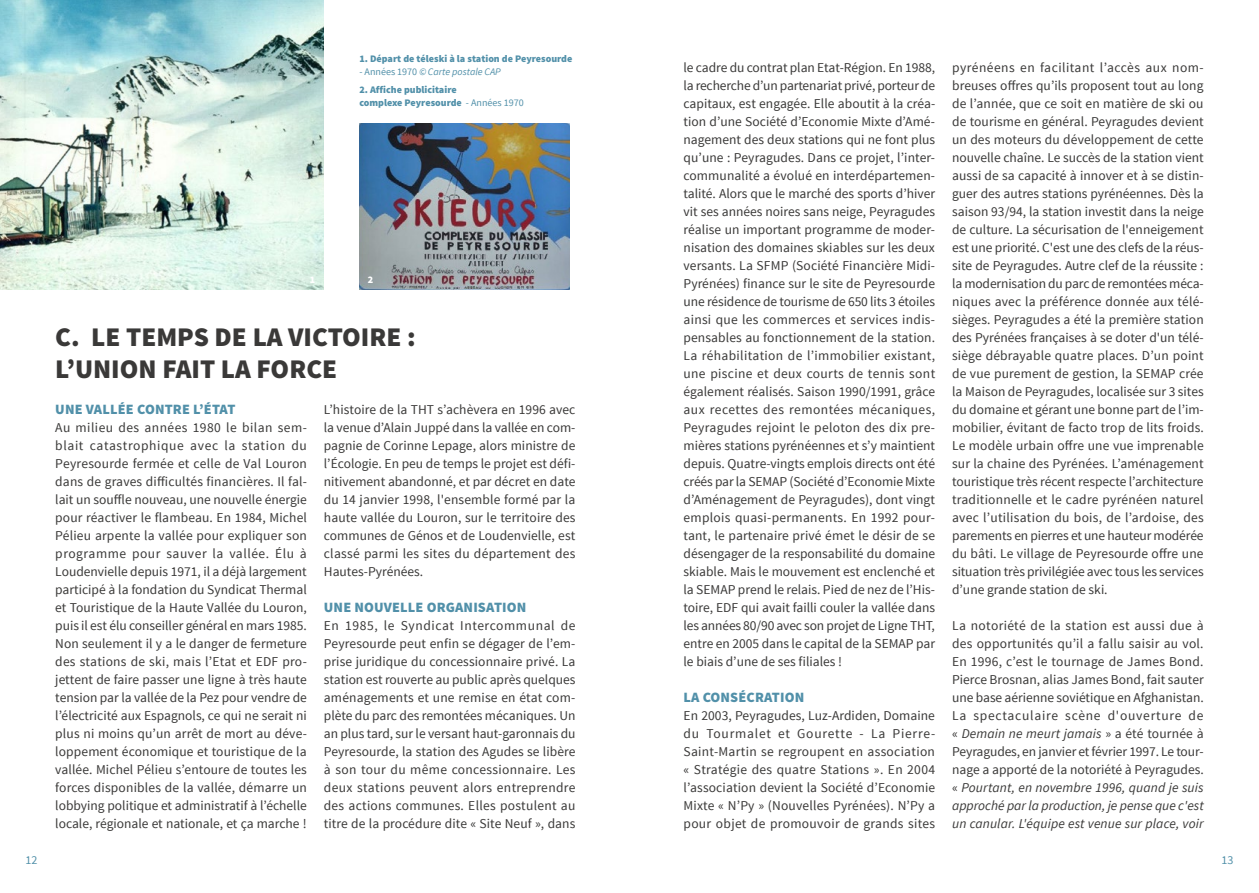
<style>
.page{position:relative;width:1259px;height:893px;background:#fff}
.page>*{position:absolute;margin:0;border:0;box-sizing:border-box;transform-origin:0 0}
.t1{font:900 27px/32.4px "Source Sans Pro";color:#3a3938}
.t2{font:900 14.25px "Source Sans Pro";letter-spacing:.01em;color:#5190a9}
.t3{font:13.5px/18px "Source Sans Pro";color:#3a3938;text-align:justify}
.t4{font:12px "Source Sans Pro";color:#5190a9}
.t5{font:900 10.05px/13.5px "Source Sans Pro";color:#5190a9}
.t6{font:italic 10.05px "Source Sans Pro";color:#5190a9}
.t7{font:900 10.05px "Source Sans Pro";color:#fff}
.s1{font-style:normal}
.s2{font-weight:400}
.s3{font-style:italic}
</style>
<div class="page">
<img style="left:0;top:0;width:324px;height:289px">
<img style="left:359px;top:123px;width:211px;height:166px">
<p class="t5" style="left:359px;top:52px;width:214px">1. Départ de téleski à la station de Peyresourde</p>
<p class="t6" style="left:359px;top:66px;width:143px"><span class="s1">- Années 1970</span> © Carte postale CAP</p>
<p class="t5" style="left:359px;top:83px;width:166px">2. Affiche publicitaire<br>complexe Peyresourde <span class="s2">- Années 1970</span></p>
<p class="t7" style="left:310px;top:273px;width:7px">1</p>
<p class="t7" style="left:368px;top:273px;width:7px">2</p>
<h1 class="t1" style="left:55px;top:322px;width:362px">C. LE TEMPS DE LA VICTOIRE :<br>L’UNION FAIT LA FORCE</h1>
<p class="t2" style="left:55px;top:400px;width:182px">UNE VALLÉE CONTRE L’ÉTAT</p>
<p class="t3" style="left:55px;top:419px;width:253px">Au milieu des années 1980 le bilan sem&shy;blait catastrophique avec la station du Peyresourde fermée et celle de Val Louron dans de graves difficultés financières. Il fal&shy;lait un souffle nouveau, une nouvelle énergie pour réactiver le flambeau. En 1984, Michel Pélieu arpente la vallée pour expliquer son programme pour sauver la vallée. Élu à Loudenvielle depuis 1971, il a déjà largement participé à la fondation du Syndicat Thermal et Touristique de la Haute Vallée du Louron, puis il est élu conseiller général en mars 1985.<br>Non seulement il y a le danger de fermeture des stations de ski, mais l’Etat et EDF pro&shy;jettent de faire passer une ligne à très haute tension par la vallée de la Pez pour vendre de l’électricité aux Espagnols, ce qui ne serait ni plus ni moins qu’un arrêt de mort au déve&shy;loppement économique et touristique de la vallée. Michel Pélieu s’entoure de toutes les forces disponibles de la vallée, démarre un lobbying politique et administratif à l’échelle locale, régionale et nationale, et ça marche !</p>
<p class="t3" style="left:324px;top:401px;width:253px">L’histoire de la THT s’achèvera en 1996 avec la venue d’Alain Juppé dans la vallée en com&shy;pagnie de Corinne Lepage, alors ministre de l’Écologie. En peu de temps le projet est défi&shy;nitivement abandonné, et par décret en date du 14 janvier 1998, l'ensemble formé par la haute vallée du Louron, sur le territoire des communes de Génos et de Loudenvielle, est classé parmi les sites du département des Hautes-Pyrénées.</p>
<p class="t2" style="left:324px;top:598px;width:204px">UNE NOUVELLE ORGANISATION</p>
<p class="t3" style="left:324px;top:617px;width:253px">En 1985, le Syndicat Intercommunal de Peyresourde peut enfin se dégager de l’em&shy;prise juridique du concessionnaire privé. La station est rouverte au public après quelques aménagements et une remise en état com&shy;plète du parc des remontées mécaniques. Un an plus tard, sur le versant haut-garonnais du Peyresourde, la station des Agudes se libère à son tour du même concessionnaire. Les deux stations peuvent alors entreprendre des actions communes. Elles postulent au titre de la procédure dite « Site Neuf », dans</p>
<p class="t3" style="left:683px;top:59px;width:253px">le cadre du contrat plan Etat-Région. En 1988, la recherche d’un partenariat privé, porteur de capitaux, est engagée. Elle aboutit à la créa&shy;tion d’une Société d’Economie Mixte d’Amé&shy;nagement des deux stations qui ne font plus qu’une : Peyragudes. Dans ce projet, l’inter&shy;communalité a évolué en interdépartemen&shy;talité. Alors que le marché des sports d’hiver vit ses années noires sans neige, Peyragudes réalise un important programme de moder&shy;nisation des domaines skiables sur les deux versants. La SFMP (Société Financière Midi-Pyrénées) finance sur le site de Peyresourde une résidence de tourisme de 650 lits 3 étoiles ainsi que les commerces et services indis&shy;pensables au fonctionnement de la station.<br>La réhabilitation de l’immobilier existant, une piscine et deux courts de tennis sont également réalisés. Saison 1990/1991, grâce aux recettes des remontées mécaniques, Peyragudes rejoint le peloton des dix pre&shy;mières stations pyrénéennes et s’y maintient depuis. Quatre-vingts emplois directs ont été créés par la SEMAP (Société d’Economie Mixte d’Aménagement de Peyragudes), dont vingt emplois quasi-permanents. En 1992 pour&shy;tant, le partenaire privé émet le désir de se désengager de la responsabilité du domaine skiable. Mais le mouvement est enclenché et la SEMAP prend le relais. Pied de nez de l’His&shy;toire, EDF qui avait failli couler la vallée dans les années 80/90 avec son projet de Ligne THT, entre en 2005 dans le capital de la SEMAP par le biais d’une de ses filiales !</p>
<p class="t2" style="left:683px;top:688px;width:122px">LA CONSÉCRATION</p>
<p class="t3" style="left:683px;top:707px;width:253px">En 2003, Peyragudes, Luz-Ardiden, Domaine du Tourmalet et Gourette - La Pierre-Saint-Martin se regroupent en association « Stratégie des quatre Stations ». En 2004 l’association devient la Société d’Economie Mixte « N’Py » (Nouvelles Pyrénées). N’Py a pour objet de promouvoir de grands sites</p>
<p class="t3" style="left:952px;top:59px;width:253px">pyrénéens en facilitant l’accès aux nom&shy;breuses offres qu’ils proposent tout au long de l’année, que ce soit en matière de ski ou de tourisme en général. Peyragudes devient un des moteurs du développement de cette nouvelle chaîne. Le succès de la station vient aussi de sa capacité à innover et à se distin&shy;guer des autres stations pyrénéennes. Dès la saison 93/94, la station investit dans la neige de culture. La sécurisation de l'enneigement est une priorité. C'est une des clefs de la réus&shy;site de Peyragudes. Autre clef de la réussite : la modernisation du parc de remontées méca&shy;niques avec la préférence donnée aux télé&shy;sièges. Peyragudes a été la première station des Pyrénées françaises à se doter d'un télé&shy;siège débrayable quatre places. D’un point de vue purement de gestion, la SEMAP crée la Maison de Peyragudes, localisée sur 3 sites du domaine et gérant une bonne part de l’im&shy;mobilier, évitant de facto trop de lits froids.<br>Le modèle urbain offre une vue imprenable sur la chaine des Pyrénées. L’aménagement touristique très récent respecte l’architecture traditionnelle et le cadre pyrénéen naturel avec l’utilisation du bois, de l’ardoise, des parements en pierres et une hauteur modérée du bâti. Le village de Peyresourde offre une situation très privilégiée avec tous les services d’une grande station de ski.</p>
<p class="t3" style="left:952px;top:617px;width:253px">La notoriété de la station est aussi due à des opportunités qu’il a fallu saisir au vol.<br>En 1996, c’est le tournage de James Bond.<br>Pierce Brosnan, alias James Bond, fait sauter une base aérienne soviétique en Afghanistan.<br>La spectaculaire scène d'ouverture de « <span class="s3">Demain ne meurt jamais</span> » a été tournée à Peyragudes, en janvier et février 1997. Le tour&shy;nage a apporté de la notoriété à Peyragudes. « <span class="s3">Pourtant, en novembre 1996, quand je suis approché par la production, je pense que c'est un canular. L'équipe est venue sur place, voir</span></p>
<p class="t4" style="left:26px;top:853px;width:13px">12</p>
<p class="t4" style="left:1221px;top:853px;width:13px">13</p>
</div>
